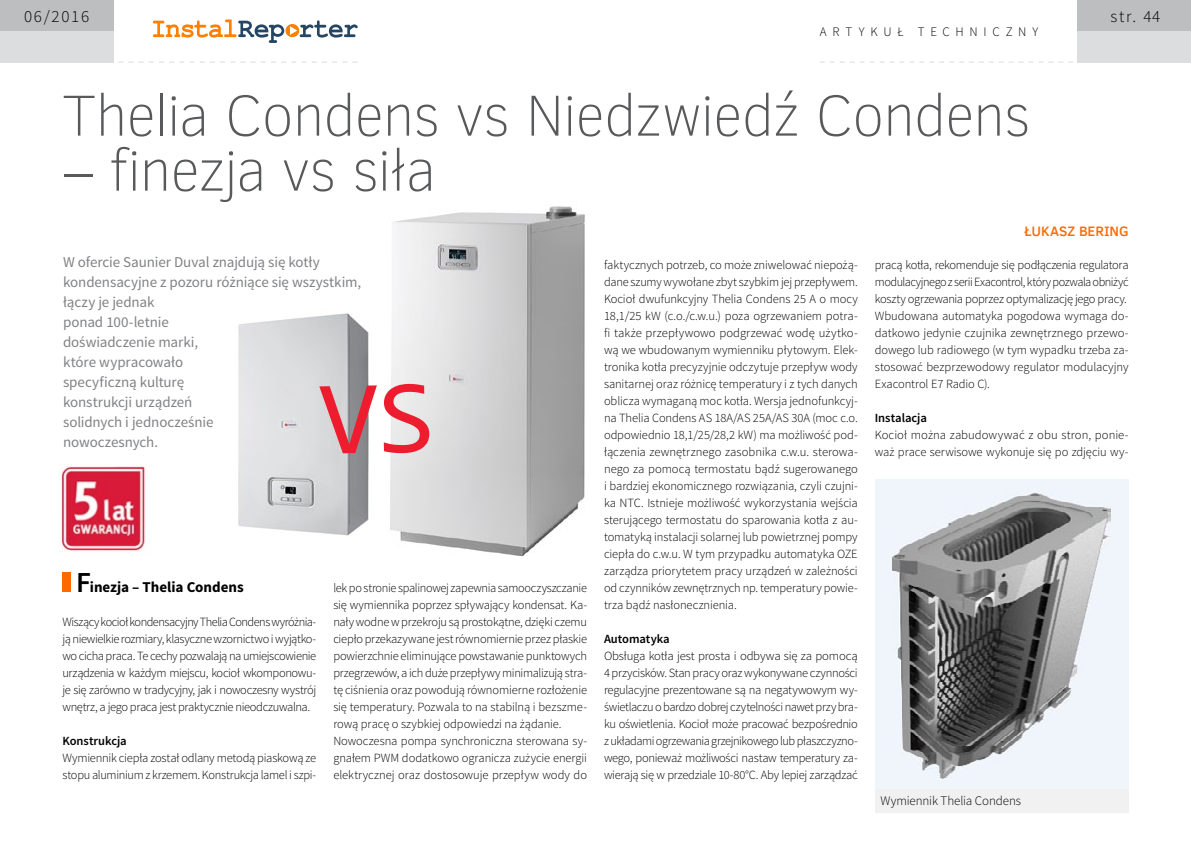
<style>
.page{position:relative;width:1191px;height:842px;background:#fff}
.page>*{position:absolute;margin:0;border:0;box-sizing:border-box;transform-origin:0 0}
.t1{font:100 59px "Clear Sans";letter-spacing:-.02em;color:#58595b}
.t2{font:300 17px "Source Sans Pro";letter-spacing:.1em;color:#000}
.t3{font:15px/20px "Source Sans Pro";letter-spacing:-.005em;color:#808285}
.t4{font:700 15px "Source Sans Pro";color:#000}
.t5{font:500 14px "Clear Sans";letter-spacing:-.01em;color:#ff6a00}
.t6{font:300 13px "Source Sans Pro";color:#000}
.t7{font:300 13px "Source Sans Pro";letter-spacing:.44em;color:#000}
.t8{font:300 12.5px/17px "Source Sans Pro";letter-spacing:-.015em;color:#000}
.t9{font:600 12.5px "Source Sans Pro";letter-spacing:-.005em;color:#000}
.s1{font-weight:600;font-size:29px}
</style>
<div class="page">
<div style="left:1077px;top:0;width:114px;height:31px;background:#bcbec0"></div>
<div style="left:1077px;top:31px;width:114px;height:31px;background:#dcddde"></div>
<svg style="left:153px;top:20px;width:204px;height:23px"></svg>
<div style="left:0;top:0;width:113px;height:31px;background:#bcbec0"></div>
<div style="left:0;top:31px;width:113px;height:31px;background:#dcddde"></div>
<svg style="left:108px;top:62px;width:249px;height:1px"></svg>
<svg style="left:820px;top:62px;width:263px;height:1px"></svg>
<div style="left:63px;top:572px;width:8px;height:20px;background:#ff6a00"></div>
<div style="left:874px;top:479px;width:254px;height:320px;background:#f0f4fb"></div>
<img style="left:893px;top:493px;width:217px;height:286px">
<div style="left:874px;top:789px;width:254px;height:24px;background:#f1f1f2"></div>
<img style="left:390px;top:206px;width:195px;height:350px">
<img style="left:238px;top:313px;width:131px;height:223px">
<img style="left:61px;top:465px;width:85px;height:87px">
<svg style="left:319px;top:384px;width:110px;height:70px"></svg>
<h2 class="t2" style="left:24px;top:6px;width:67px">06/2016</h2>
<h2 class="t2" style="left:1110px;top:6px;width:51px">str. 44</h2>
<p class="t7" style="left:820px;top:24px;width:220px">artykuł techniczny</p>
<h1 class="t1" style="left:62px;top:77px;width:970px">Thelia Condens vs Niedzwiedź Condens</h1>
<h1 class="t1" style="left:62px;top:131px;width:375px">– finezja vs siła</h1>
<p class="t5" style="left:1024px;top:222px;width:106px">ŁUKASZ BERING</p>
<p class="t3" style="left:63px;top:253px;width:300px">W ofercie Saunier Duval znajdują się kotły kondensacyjne z pozoru różniące się wszystkim, łączy je jednak<br>ponad 100-letnie<br>doświadczenie marki,<br>które wypracowało<br>specyficzną kulturę<br>konstrukcji urządzeń<br>solidnych i jednocześnie<br>nowoczesnych.</p>
<p class="t4" style="left:76px;top:578px;width:169px"><span class="s1">F</span>inezja – Thelia Condens</p>
<p class="t8" style="left:63px;top:614px;width:255px;text-align:justify">Wiszący kocioł kondensacyjny Thelia Condens wyróżnia&shy;ją niewielkie rozmiary, klasyczne wzornictwo i wyjątko&shy;wo cicha praca. Te cechy pozwalają na umiejscowienie urządzenia w każdym miejscu, kocioł wkomponowu&shy;je się zarówno w tradycyjny, jak i nowoczesny wystrój wnętrz, a jego praca jest praktycznie nieodczuwalna.</p>
<p class="t9" style="left:63px;top:733px;width:66px">Konstrukcja</p>
<p class="t8" style="left:63px;top:750px;width:255px">Wymiennik ciepła został odlany metodą piaskową ze stopu aluminium z krzemem. Konstrukcja lamel i szpi-</p>
<p class="t8" style="left:333px;top:580px;width:255px">lek po stronie spalinowej zapewnia samooczyszczanie się wymiennika poprzez spływający kondensat. Ka&shy;nały wodne w przekroju są prostokątne, dzięki czemu ciepło przekazywane jest równomiernie przez płaskie powierzchnie eliminujące powstawanie punktowych przegrzewów, a ich duże przepływy minimalizują stra&shy;tę ciśnienia oraz powodują równomierne rozłożenie się temperatury. Pozwala to na stabilną i bezszme&shy;rową pracę o szybkiej odpowiedzi na żądanie.<br>Nowoczesna pompa synchroniczna sterowana sy&shy;gnałem PWM dodatkowo ogranicza zużycie energii elektrycznej oraz dostosowuje przepływ wody do</p>
<p class="t8" style="left:604px;top:257px;width:255px;text-align:justify">faktycznych potrzeb, co może zniwelować niepożą&shy;dane szumy wywołane zbyt szybkim jej przepływem.<br>Kocioł dwufunkcyjny Thelia Condens 25 A o mocy 18,1/25 kW (c.o./c.w.u.) poza ogrzewaniem potra&shy;fi także przepływowo podgrzewać wodę użytko&shy;wą we wbudowanym wymienniku płytowym. Elek&shy;tronika kotła precyzyjnie odczytuje przepływ wody sanitarnej oraz różnicę temperatury i z tych danych oblicza wymaganą moc kotła. Wersja jednofunkcyj&shy;na Thelia Condens AS 18A/AS 25A/AS 30A (moc c.o. odpowiednio 18,1/25/28,2 kW) ma możliwość pod&shy;łączenia zewnętrznego zasobnika c.w.u. sterowa&shy;nego za pomocą termostatu bądź sugerowanego i bardziej ekonomicznego rozwiązania, czyli czujni&shy;ka NTC. Istnieje możliwość wykorzystania wejścia sterującego termostatu do sparowania kotła z au&shy;tomatyką instalacji solarnej lub powietrznej pompy ciepła do c.w.u. W tym przypadku automatyka OZE zarządza priorytetem pracy urządzeń w zależności od czynników zewnętrznych np. temperatury powie&shy;trza bądź nasłonecznienia.</p>
<p class="t9" style="left:604px;top:631px;width:67px">Automatyka</p>
<p class="t8" style="left:604px;top:648px;width:255px;text-align:justify">Obsługa kotła jest prosta i odbywa się za pomocą 4 przycisków. Stan pracy oraz wykonywane czynności regulacyjne prezentowane są na negatywowym wy&shy;świetlaczu o bardzo dobrej czytelności nawet przy bra&shy;ku oświetlenia. Kocioł może pracować bezpośrednio z układami ogrzewania grzejnikowego lub płaszczyzno&shy;wego, ponieważ możliwości nastaw temperatury za&shy;wierają się w przedziale 10-80°C. Aby lepiej zarządzać</p>
<p class="t8" style="left:874px;top:257px;width:255px">pracą kotła, rekomenduje się podłączenia regulatora modulacyjnego z serii Exacontrol, który pozwala obniżyć koszty ogrzewania poprzez optymalizację jego pracy.<br>Wbudowana automatyka pogodowa wymaga do&shy;datkowo jedynie czujnika zewnętrznego przewo&shy;dowego lub radiowego (w tym wypadku trzeba za&shy;stosować bezprzewodowy regulator modulacyjny Exacontrol E7 Radio C).</p>
<p class="t9" style="left:874px;top:410px;width:54px">Instalacja</p>
<p class="t8" style="left:874px;top:427px;width:255px">Kocioł można zabudowywać z obu stron, ponie&shy;waż prace serwisowe wykonuje się po zdjęciu wy-</p>
<p class="t6" style="left:880px;top:792px;width:142px">Wymiennik Thelia Condens</p>
</div>
